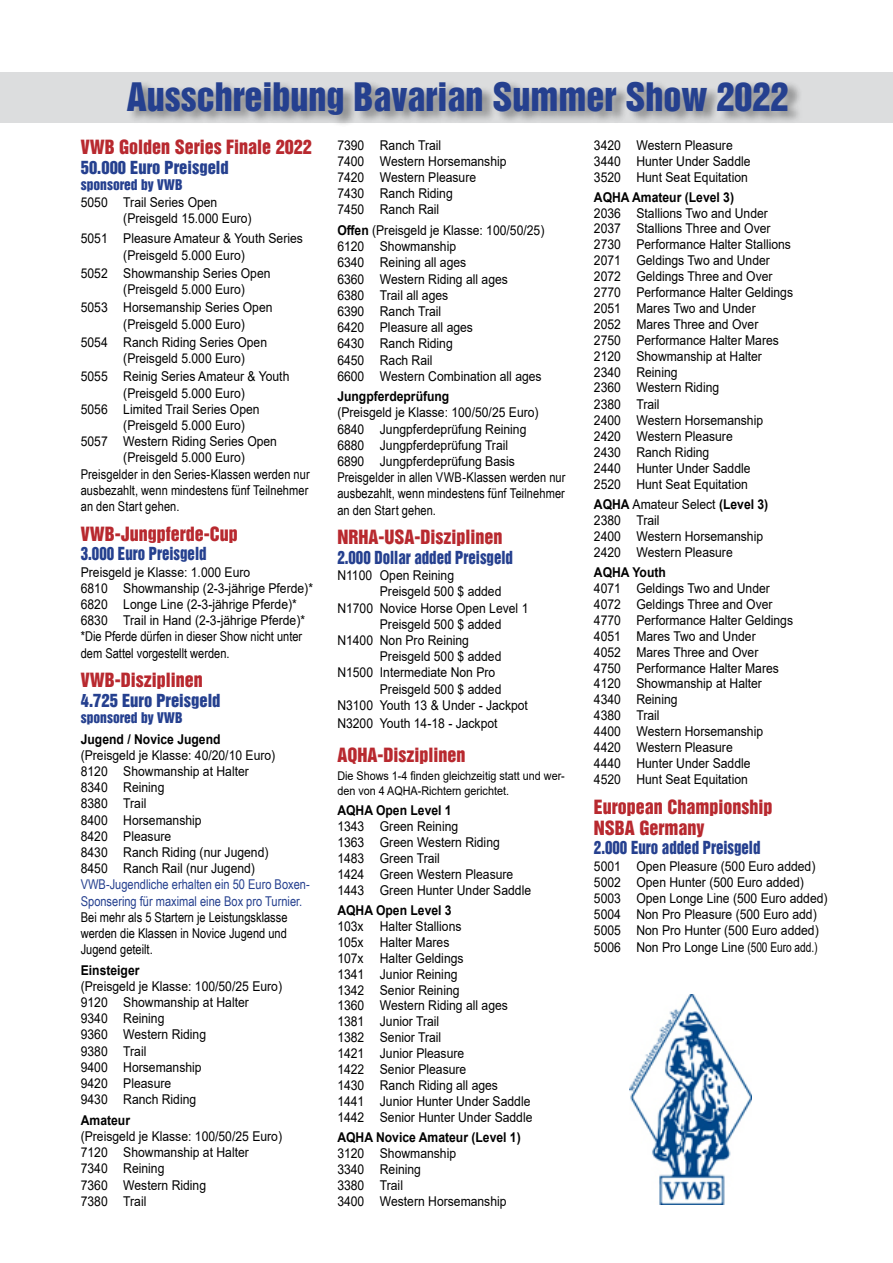
<style>
.page{position:relative;width:893px;height:1263px;background:#fff}
.page>*{position:absolute;margin:0;border:0;box-sizing:border-box;transform-origin:0 0}
.t1{font:36px "Switzerland Inserat Plain";color:#25408f}
.t2{font:18px/21px "Switzerland Inserat Plain";color:#b8292f}
.t3{font:16.5px "Switzerland Inserat Plain";color:#25408f;scale:.9 1}
.t4{font:16.5px "Switzerland Inserat Plain";color:#25408f}
.t5{font:13.5px/15.9px "Arial";color:#000;scale:.9 1}
.t6{font:13.5px/16.2px "Arial Narrow";color:#000;text-align:justify}
.t7{font:700 13.5px "Arial";color:#000;scale:.9 1}
.t8{font:13.5px/16.2px "Arial Narrow";color:#25408f}
.t9{font:13.5px "Switzerland Inserat Plain";color:#25408f}
.t10{font:12px/14.4px "Arial";color:#000;scale:.9 1}
.s1{font-weight:700}
</style>
<div class="page">
<div style="left:0;top:73px;width:893px;height:50px;background:#dcddde"></div>
<div style="left:127px;top:80px;width:676px;height:48px;background:#000;opacity:.4"></div>
<img style="left:630px;top:994px;width:121px;height:211px">
<h1 class="t1" style="left:127px;top:75px;width:663px">Ausschreibung Bavarian Summer Show 2022</h1>
<h2 class="t2" style="left:81px;top:137px;width:232px">VWB Golden Series Finale 2022</h2>
<p class="t4" style="left:81px;top:158px;width:149px">50.000 Euro Preisgeld</p>
<p class="t9" style="left:81px;top:177px;width:103px">sponsored by VWB</p>
<p class="t5" style="left:123px;top:194px;width:144px;text-indent:-43px">5050 Trail Series Open (Preisgeld 15.000 Euro)</p>
<p class="t5" style="left:123px;top:230px;width:201px;text-indent:-43px">5051 Pleasure Amateur &amp; Youth Series (Preisgeld 5.000 Euro)</p>
<p class="t5" style="left:123px;top:265px;width:165px;text-indent:-43px">5052 Showmanship Series Open (Preisgeld 5.000 Euro)</p>
<p class="t5" style="left:123px;top:299px;width:167px;text-indent:-43px">5053 Horsemanship Series Open (Preisgeld 5.000 Euro)</p>
<p class="t5" style="left:123px;top:334px;width:161px;text-indent:-43px">5054 Ranch Riding Series Open (Preisgeld 5.000 Euro)</p>
<p class="t5" style="left:81px;top:369px;width:233px">5055 Reinig Series Amateur &amp; Youth</p>
<p class="t5" style="left:123px;top:385px;width:137px">(Preisgeld 5.000 Euro)</p>
<p class="t5" style="left:81px;top:401px;width:200px">5056 Limited Trail Series Open</p>
<p class="t5" style="left:123px;top:417px;width:137px">(Preisgeld 5.000 Euro)</p>
<p class="t5" style="left:81px;top:433px;width:220px">5057 Western Riding Series Open</p>
<p class="t5" style="left:123px;top:450px;width:137px">(Preisgeld 5.000 Euro)</p>
<p class="t6" style="left:81px;top:465px;width:230px">Preisgelder in den Series-Klassen werden nur ausbezahlt, wenn mindestens fünf Teilnehmer an den Start gehen.</p>
<h2 class="t2" style="left:81px;top:523px;width:158px">VWB-Jungpferde-Cup</h2>
<p class="t3" style="left:81px;top:544px;width:141px">3.000 Euro Preisgeld</p>
<p class="t5" style="left:81px;top:564px;width:260px">Preisgeld je Klasse: 1.000 Euro<br>6810 Showmanship (2-3-jährige Pferde)* 6820 Longe Line (2-3-jährige Pferde)* 6830 Trail in Hand (2-3-jährige Pferde)*</p>
<p class="t6" style="left:81px;top:628px;width:223px">*Die Pferde dürfen in dieser Show nicht unter dem Sattel vorgestellt werden.</p>
<h2 class="t2" style="left:81px;top:669px;width:123px">VWB-Disziplinen</h2>
<p class="t4" style="left:81px;top:690px;width:141px">4.725 Euro Preisgeld</p>
<p class="t9" style="left:81px;top:710px;width:103px">sponsored by VWB</p>
<p class="t7" style="left:81px;top:729px;width:157px">Jugend / Novice Jugend</p>
<p class="t5" style="left:81px;top:747px;width:218px">(Preisgeld je Klasse: 40/20/10 Euro)<br>8120 Showmanship at Halter<br>8340 Reining<br>8380 Trail<br>8400 Horsemanship<br>8420 Pleasure<br>8430 Ranch Riding (nur Jugend)<br>8450 Ranch Rail (nur Jugend)</p>
<p class="t8" style="left:81px;top:876px;width:230px">VWB-Jugendliche erhalten ein 50 Euro Boxen-<br>Sponsering für maximal eine Box pro Turnier.</p>
<p class="t6" style="left:81px;top:908px;width:208px">Bei mehr als 5 Startern je Leistungsklasse werden die Klassen in Novice Jugend und Jugend geteilt.</p>
<p class="t7" style="left:81px;top:960px;width:67px">Einsteiger</p>
<p class="t5" style="left:81px;top:978px;width:225px">(Preisgeld je Klasse: 100/50/25 Euro)<br>9120 Showmanship at Halter<br>9340 Reining<br>9360 Western Riding<br>9380 Trail<br>9400 Horsemanship<br>9420 Pleasure<br>9430 Ranch Riding</p>
<p class="t7" style="left:81px;top:1110px;width:56px">Amateur</p>
<p class="t5" style="left:81px;top:1128px;width:225px">(Preisgeld je Klasse: 100/50/25 Euro)<br>7120 Showmanship at Halter<br>7340 Reining<br>7360 Western Riding<br>7380 Trail</p>
<p class="t5" style="left:337px;top:137px;width:190px">7390 Ranch Trail<br>7400 Western Horsemanship<br>7420 Western Pleasure<br>7430 Ranch Riding<br>7450 Ranch Rail</p>
<p class="t5" style="left:337px;top:222px;width:232px"><span class="s1">Offen</span> (Preisgeld je Klasse: 100/50/25)<br>6120 Showmanship<br>6340 Reining all ages<br>6360 Western Riding all ages<br>6380 Trail all ages<br>6390 Ranch Trail<br>6420 Pleasure all ages<br>6430 Ranch Riding<br>6450 Rach Rail<br>6600 Western Combination all ages</p>
<p class="t7" style="left:337px;top:387px;width:126px">Jungpferdeprüfung</p>
<p class="t5" style="left:337px;top:404px;width:225px">(Preisgeld je Klasse: 100/50/25 Euro)<br>6840 Jungpferdeprüfung Reining 6880 Jungpferdeprüfung Trail<br>6890 Jungpferdeprüfung Basis</p>
<p class="t6" style="left:337px;top:469px;width:230px">Preisgelder in allen VWB-Klassen werden nur ausbezahlt, wenn mindestens fünf Teilnehmer an den Start gehen.</p>
<h2 class="t2" style="left:337px;top:526px;width:167px">NRHA-USA-Disziplinen</h2>
<p class="t3" style="left:337px;top:547px;width:197px">2.000 Dollar added Preisgeld</p>
<p class="t5" style="left:337px;top:567px;width:131px">N1100 Open Reining</p>
<p class="t5" style="left:380px;top:583px;width:137px">Preisgeld 500 $ added</p>
<p class="t5" style="left:337px;top:600px;width:214px">N1700 Novice Horse Open Level 1</p>
<p class="t5" style="left:380px;top:616px;width:137px">Preisgeld 500 $ added</p>
<p class="t5" style="left:337px;top:632px;width:148px">N1400 Non Pro Reining</p>
<p class="t5" style="left:380px;top:648px;width:137px">Preisgeld 500 $ added</p>
<p class="t5" style="left:337px;top:664px;width:177px">N1500 Intermediate Non Pro</p>
<p class="t5" style="left:380px;top:681px;width:137px">Preisgeld 500 $ added</p>
<p class="t5" style="left:337px;top:697px;width:213px">N3100 Youth 13 &amp; Under - Jackpot</p>
<p class="t5" style="left:337px;top:715px;width:180px">N3200 Youth 14-18 - Jackpot</p>
<h2 class="t2" style="left:337px;top:744px;width:129px">AQHA-Disziplinen</h2>
<p class="t10" style="left:337px;top:769px;width:254px">Die Shows 1-4 finden gleichzeitig statt und wer&shy;den von 4 AQHA-Richtern gerichtet.</p>
<p class="t7" style="left:337px;top:801px;width:129px">AQHA Open Level 1</p>
<p class="t5" style="left:337px;top:818px;width:217px">1343 Green Reining<br>1363 Green Western Riding<br>1483 Green Trail<br>1424 Green Western Pleasure<br>1443 Green Hunter Under Saddle</p>
<p class="t7" style="left:337px;top:901px;width:129px">AQHA Open Level 3</p>
<p class="t5" style="left:337px;top:918px;width:218px">103x Halter Stallions<br>105x Halter Mares<br>107x Halter Geldings<br>1341 Junior Reining<br>1342 Senior Reining<br>1360 Western Riding all ages<br>1381 Junior Trail<br>1382 Senior Trail<br>1421 Junior Pleasure<br>1422 Senior Pleasure<br>1430 Ranch Riding all ages<br>1441 Junior Hunter Under Saddle<br>1442 Senior Hunter Under Saddle</p>
<p class="t7" style="left:337px;top:1128px;width:205px">AQHA Novice Amateur (Level 1)</p>
<p class="t5" style="left:337px;top:1145px;width:190px">3120 Showmanship<br>3340 Reining<br>3380 Trail<br>3400 Western Horsemanship</p>
<p class="t5" style="left:594px;top:137px;width:176px">3420 Western Pleasure<br>3440 Hunter Under Saddle<br>3520 Hunt Seat Equitation</p>
<p class="t7" style="left:594px;top:187px;width:157px">AQHA Amateur (Level 3)</p>
<p class="t5" style="left:594px;top:205px;width:223px">2036 Stallions Two and Under<br>2037 Stallions Three and Over<br>2730 Performance Halter Stallions<br>2071 Geldings Two and Under<br>2072 Geldings Three and Over<br>2770 Performance Halter Geldings<br>2051 Mares Two and Under<br>2052 Mares Three and Over<br>2750 Performance Halter Mares<br>2120 Showmanship at Halter<br>2340 Reining<br>2360 Western Riding<br>2380 Trail<br>2400 Western Horsemanship<br>2420 Western Pleasure<br>2430 Ranch Riding<br>2440 Hunter Under Saddle<br>2520 Hunt Seat Equitation</p>
<p class="t5" style="left:594px;top:496px;width:195px"><span class="s1">AQHA</span> Amateur Select <span class="s1">(Level 3)<br></span>2380 Trail<br>2400 Western Horsemanship<br>2420 Western Pleasure</p>
<p class="t7" style="left:594px;top:563px;width:81px">AQHA Youth</p>
<p class="t5" style="left:594px;top:580px;width:223px">4071 Geldings Two and Under<br>4072 Geldings Three and Over<br>4770 Performance Halter Geldings<br>4051 Mares Two and Under<br>4052 Mares Three and Over<br>4750 Performance Halter Mares<br>4120 Showmanship at Halter<br>4340 Reining<br>4380 Trail<br>4400 Western Horsemanship<br>4420 Western Pleasure<br>4440 Hunter Under Saddle<br>4520 Hunt Seat Equitation</p>
<h2 class="t2" style="left:594px;top:796px;width:180px">European Championship<br>NSBA Germany</h2>
<p class="t3" style="left:594px;top:838px;width:187px">2.000 Euro added Preisgeld</p>
<p class="t5" style="left:594px;top:858px;width:261px">5001 Open Pleasure (500 Euro added)<br>5002 Open Hunter (500 Euro added)<br>5003 Open Longe Line (500 Euro added)<br>5004 Non Pro Pleasure (500 Euro add)<br>5005 Non Pro Hunter (500 Euro added)<br>5006 Non Pro Longe Line (500 Euro add.)</p>
</div>
